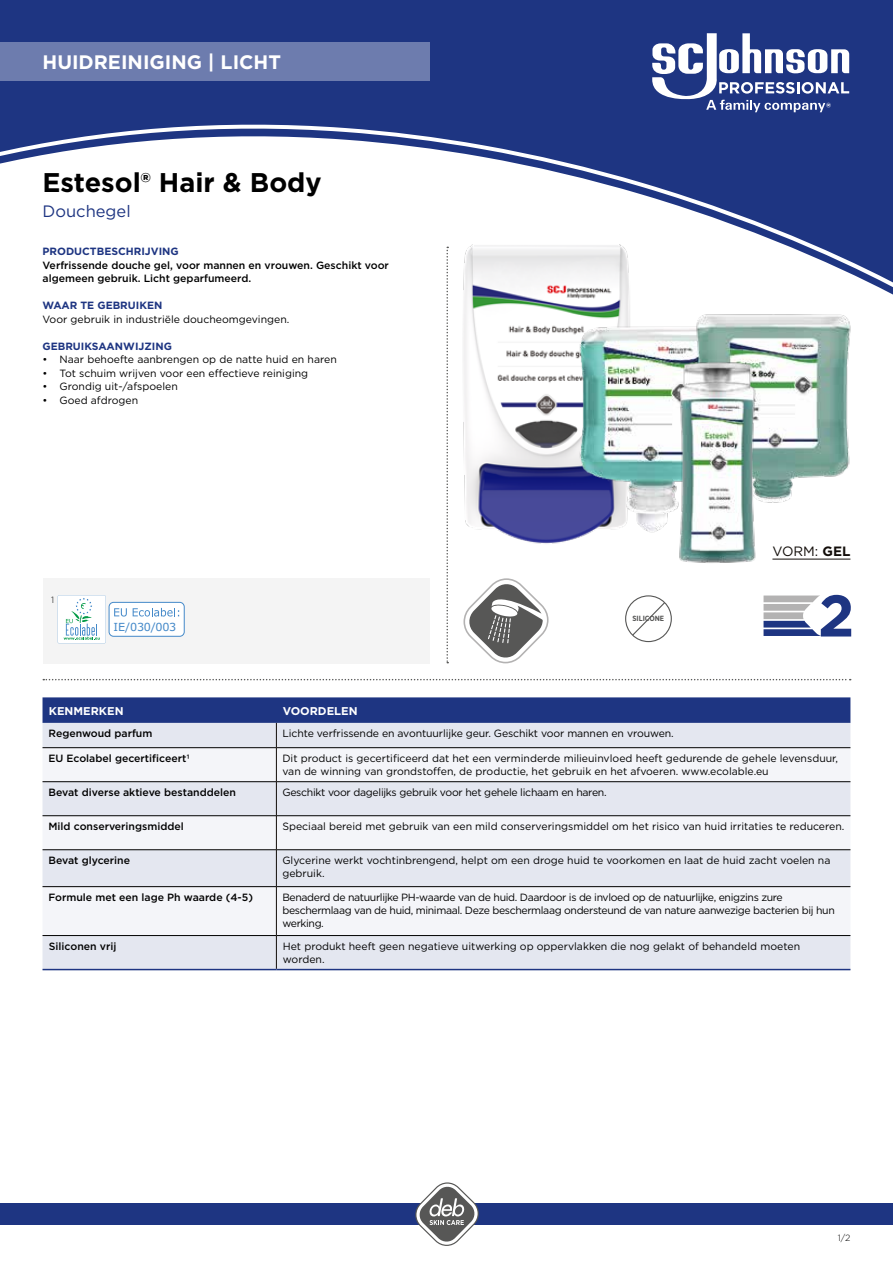
<style>
.page{position:relative;width:893px;height:1263px;background:#fff}
.page>*{position:absolute;margin:0;border:0;box-sizing:border-box;transform-origin:0 0}
.t1{font:700 27px "Gotham";color:#000}
.t2{font:700 19.5px "Gotham";color:#fff}
.t3{font:16.5px "Gotham";color:#1e3582}
.t4{font:13.5px "Gotham";color:#120d09}
.t5{font:700 11.25px "Gotham";color:#fff}
.t6{font:11.1px "Verdana";letter-spacing:-.025em;color:#4489c9}
.t7{font:10.5px/12.8px "Gotham";color:#000}
.t8{font:500 10.5px/13.5px "Gotham";color:#000}
.t9{font:10.5px/12.8px "Gotham";letter-spacing:-.035em;color:#000}
.t10{font:10.5px "Gotham";letter-spacing:-.025em;color:#000}
.t11{font:700 10.5px "Gotham";color:#1e3582}
.t12{font:300 9px "Gotham";color:#000}
.t13{font:700 7.5px "Gotham Narrow";color:#575756}
.s1{font-weight:700}
</style>
<div class="page">
<div style="left:0;top:0;width:893px;height:295px;background:#1e3582"></div>
<svg style="left:0;top:119px;width:893px;height:175px"></svg>
<div style="left:0;top:1203px;width:893px;height:22px;background:#1e3582"></div>
<svg style="left:415px;top:1182px;width:64px;height:64px"></svg>
<div style="left:0;top:43px;width:429px;height:38px;background:#6d7cae"></div>
<svg style="left:652px;top:33px;width:197px;height:79px"></svg>
<div style="left:43px;top:578px;width:386px;height:85px;background:#f4f4f4"></div>
<svg style="left:446px;top:247px;width:2px;height:416px"></svg>
<svg style="left:43px;top:679px;width:808px;height:1px"></svg>
<div style="left:43px;top:936px;width:807px;height:33px;background:#e4e7f0"></div>
<svg style="left:43px;top:748px;width:807px;height:187px;fill:#f4f5f9"></svg>
<hr style="left:43px;top:781px;width:233px;height:1px;background:#000">
<hr style="left:277px;top:781px;width:573px;height:1px;background:#000">
<hr style="left:43px;top:815px;width:233px;height:1px;background:#000">
<hr style="left:277px;top:815px;width:573px;height:1px;background:#000">
<hr style="left:43px;top:849px;width:233px;height:1px;background:#000">
<hr style="left:277px;top:849px;width:573px;height:1px;background:#000">
<hr style="left:43px;top:886px;width:233px;height:1px;background:#000">
<hr style="left:277px;top:886px;width:573px;height:1px;background:#000">
<hr style="left:43px;top:935px;width:233px;height:1px;background:#000">
<hr style="left:277px;top:935px;width:573px;height:1px;background:#000">
<svg style="left:43px;top:697px;width:807px;height:51px;background:#7d8ab5"></svg>
<hr style="left:276px;top:748px;width:1px;height:34px;background:#120d09">
<hr style="left:276px;top:782px;width:1px;height:34px;background:#120d09">
<hr style="left:276px;top:816px;width:1px;height:34px;background:#120d09">
<hr style="left:276px;top:850px;width:1px;height:37px;background:#120d09">
<hr style="left:276px;top:887px;width:1px;height:48px;background:#120d09">
<hr style="left:276px;top:935px;width:1px;height:34px;background:#120d09">
<hr style="left:43px;top:969px;width:233px;height:1px;background:#1e3582">
<hr style="left:276px;top:969px;width:574px;height:1px;background:#1e3582">
<svg style="left:463px;top:578px;width:86px;height:85px"></svg>
<img style="left:450px;top:238px;width:191px;height:306px">
<img style="left:570px;top:309px;width:121px;height:227px">
<svg style="left:631px;top:601px;width:35px;height:36px"></svg>
<div style="left:625px;top:595px;width:47px;height:47px;border:1px solid #575756;border-radius:50%"></div>
<img style="left:691px;top:314px;width:160px;height:246px">
<img style="left:674px;top:357px;width:87px;height:206px">
<svg style="left:763px;top:595px;width:88px;height:41px"></svg>
<svg style="left:58px;top:595px;width:48px;height:48px"></svg>
<div style="left:109px;top:602px;width:75px;height:34px;background:#fff;border-radius:5px"></div>
<div style="left:109px;top:602px;width:75px;height:34px;border:1px solid #4489c9;border-radius:5px"></div>
<svg style="left:114px;top:608px;width:13px;height:8px"></svg>
<svg style="left:133px;top:608px;width:46px;height:8px"></svg>
<h2 class="t2" style="left:43px;top:49px;width:240px">HUIDREINIGING | LICHT</h2>
<h1 class="t1" style="left:43px;top:164px;width:281px">Estesol® Hair &amp; Body</h1>
<h3 class="t3" style="left:43px;top:201px;width:90px">Douchegel</h3>
<p class="t11" style="left:43px;top:244px;width:138px">PRODUCTBESCHRIJVING</p>
<p class="t8" style="left:43px;top:258px;width:348px">Verfrissende douche gel, voor mannen en vrouwen. Geschikt voor algemeen gebruik. Licht geparfumeerd.</p>
<p class="t11" style="left:43px;top:298px;width:121px">WAAR TE GEBRUIKEN</p>
<p class="t7" style="left:43px;top:312px;width:248px">Voor gebruik in industriële doucheomgevingen.</p>
<p class="t11" style="left:43px;top:339px;width:131px">GEBRUIKSAANWIJZING</p>
<p class="t7" style="left:43px;top:353px;width:296px">• Naar behoefte aanbrengen op de natte huid en haren</p>
<p class="t7" style="left:43px;top:366px;width:267px">• Tot schuim wrijven voor een effectieve reiniging</p>
<p class="t7" style="left:43px;top:380px;width:137px">• Grondig uit-/afspoelen</p>
<p class="t7" style="left:43px;top:393px;width:97px">• Goed afdrogen</p>
<p class="t12" style="left:51px;top:594px;width:5px">1</p>
<p class="t6" style="left:113px;top:620px;width:64px">IE/030/003</p>
<p class="t13" style="left:632px;top:613px;width:33px">SILICONE</p>
<p class="t4" style="left:772px;top:543px;width:80px">VORM: <span class="s1">GEL</span></p>
<p class="t5" style="left:49px;top:703px;width:76px">KENMERKEN</p>
<p class="t5" style="left:283px;top:703px;width:76px">VOORDELEN</p>
<p class="t8" style="left:49px;top:726px;width:105px">Regenwoud parfum</p>
<p class="t7" style="left:282px;top:726px;width:393px">Lichte verfrissende en avontuurlijke geur. Geschikt voor mannen en vrouwen.</p>
<p class="t8" style="left:49px;top:751px;width:143px">EU Ecolabel gecertificeert1</p>
<p class="t7" style="left:282px;top:752px;width:557px">Dit product is gecertificeerd dat het een verminderde milieuinvloed heeft gedurende de gehele levensduur, van de winning van grondstoffen, de productie, het gebruik en het afvoeren. www.ecolable.eu</p>
<p class="t8" style="left:49px;top:785px;width:189px">Bevat diverse aktieve bestanddelen</p>
<p class="t10" style="left:282px;top:786px;width:326px">Geschikt voor dagelijks gebruik voor het gehele lichaam en haren.</p>
<p class="t8" style="left:49px;top:819px;width:137px">Mild conserveringsmiddel</p>
<p class="t7" style="left:282px;top:820px;width:564px">Speciaal bereid met gebruik van een mild conserveringsmiddel om het risico van huid irritaties te reduceren.</p>
<p class="t8" style="left:49px;top:853px;width:83px">Bevat glycerine</p>
<p class="t7" style="left:282px;top:854px;width:550px">Glycerine werkt vochtinbrengend, helpt om een droge huid te voorkomen en laat de huid zacht voelen na gebruik.</p>
<p class="t8" style="left:49px;top:890px;width:206px">Formule met een lage Ph waarde (4-5)</p>
<p class="t9" style="left:282px;top:891px;width:554px">Benaderd de natuurlijke PH-waarde van de huid. Daardoor is de invloed op de natuurlijke, enigzins zure beschermlaag van de huid, minimaal. Deze beschermlaag ondersteund de van nature aanwezige bacterien bij hun werking.</p>
<p class="t8" style="left:49px;top:940px;width:69px">Siliconen vrij</p>
<p class="t7" style="left:283px;top:940px;width:519px">Het produkt heeft geen negatieve uitwerking op oppervlakken die nog gelakt of behandeld moeten worden.</p>
<p class="t12" style="left:838px;top:1232px;width:14px">1/2</p>
</div>
